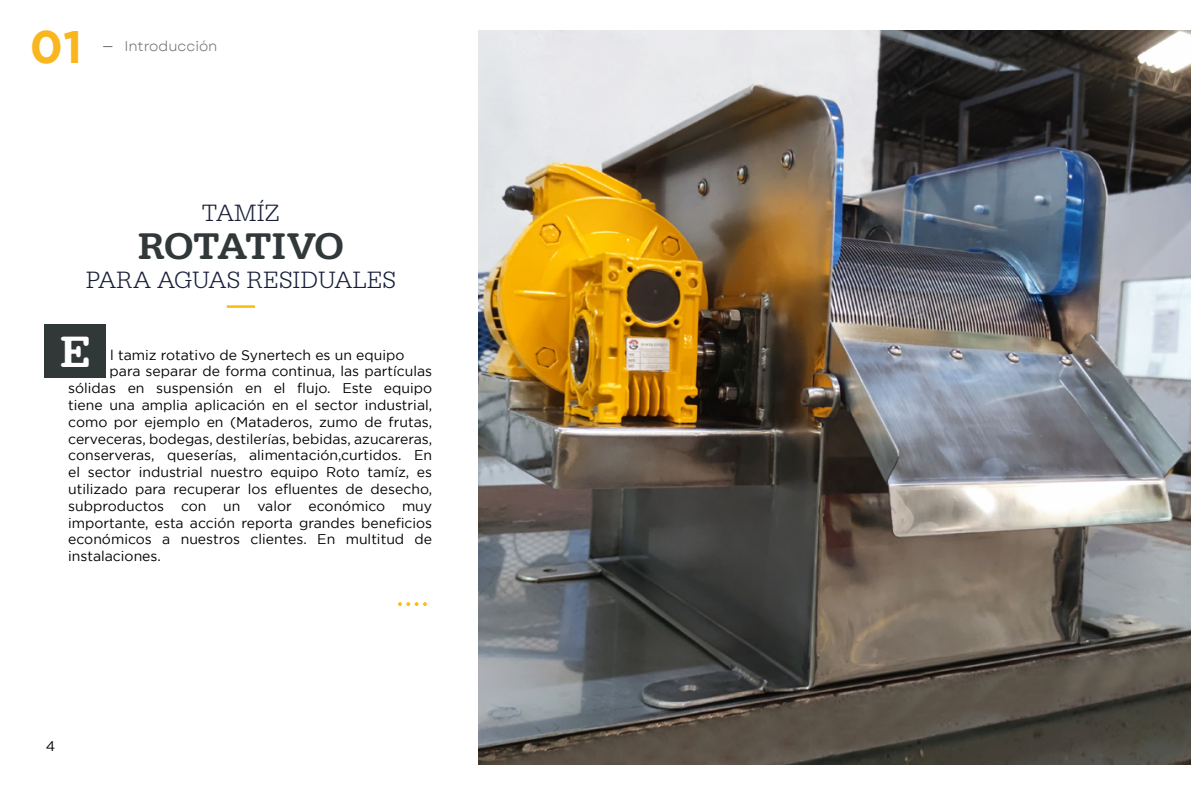
<style>
.page{position:relative;width:1191px;height:794px;background:#fff}
.page>*{position:absolute;margin:0;border:0;box-sizing:border-box;transform-origin:0 0}
.t1{font:700 45.5px "Gotham";color:#fab61e}
.t2{font:500 45.5px "FP Typewriter DEMO";color:#fff}
.t3{font:500 38.5px "FP Typewriter DEMO";letter-spacing:-.02em;color:#313839}
.t4{font:300 24.5px "FP Typewriter DEMO";color:#181f39}
.t5{font:300 24.5px "FP Typewriter DEMO";color:#191f3a}
.t6{font:14px "Gotham";color:#000}
.t7{font:14px "Garet";color:#676d70}
</style>
<div class="page">
<hr style="left:227px;top:305px;width:28px;height:3px;background:#fcc00c">
<div style="left:45px;top:324px;width:61px;height:54px;background:#313838"></div>
<svg style="left:398px;top:602px;width:29px;height:4px"></svg>
<img style="left:478px;top:31px;width:713px;height:733px">
<h1 class="t1" style="left:30px;top:21px;width:54px">01</h1>
<p class="t7" style="left:125px;top:38px;width:95px">Introducción</p>
<h3 class="t5" style="left:202px;top:198px;width:80px">TAMÍZ</h3>
<h2 class="t3" style="left:138px;top:224px;width:208px">ROTATIVO</h2>
<h3 class="t4" style="left:86px;top:266px;width:312px">PARA AGUAS RESIDUALES</h3>
<h1 class="t2" style="left:60px;top:325px;width:33px">E</h1>
<p class="t6" style="left:110px;top:347px;width:296px">l tamiz rotativo de Synertech es un equipo</p>
<p class="t6" style="left:110px;top:364px;width:324px">para separar de forma continua, las partículas</p>
<p class="t6" style="left:68px;top:380px;width:365px">sólidas en suspensión en el flujo. Este equipo</p>
<p class="t6" style="left:68px;top:397px;width:365px">tiene una amplia aplicación en el sector industrial,</p>
<p class="t6" style="left:68px;top:414px;width:365px">como por ejemplo en (Mataderos, zumo de frutas,</p>
<p class="t6" style="left:68px;top:431px;width:365px">cerveceras, bodegas, destilerías, bebidas, azucareras,</p>
<p class="t6" style="left:68px;top:448px;width:365px">conserveras, queserías, alimentación,curtidos. En</p>
<p class="t6" style="left:68px;top:464px;width:365px">el sector industrial nuestro equipo Roto tamíz, es</p>
<p class="t6" style="left:68px;top:481px;width:365px">utilizado para recuperar los efluentes de desecho,</p>
<p class="t6" style="left:68px;top:498px;width:365px">subproductos con un valor económico muy</p>
<p class="t6" style="left:68px;top:515px;width:365px">importante, esta acción reporta grandes beneficios</p>
<p class="t6" style="left:68px;top:532px;width:365px">económicos a nuestros clientes. En multitud de</p>
<p class="t6" style="left:68px;top:548px;width:94px">instalaciones.</p>
<p class="t6" style="left:46px;top:738px;width:11px">4</p>
</div>
